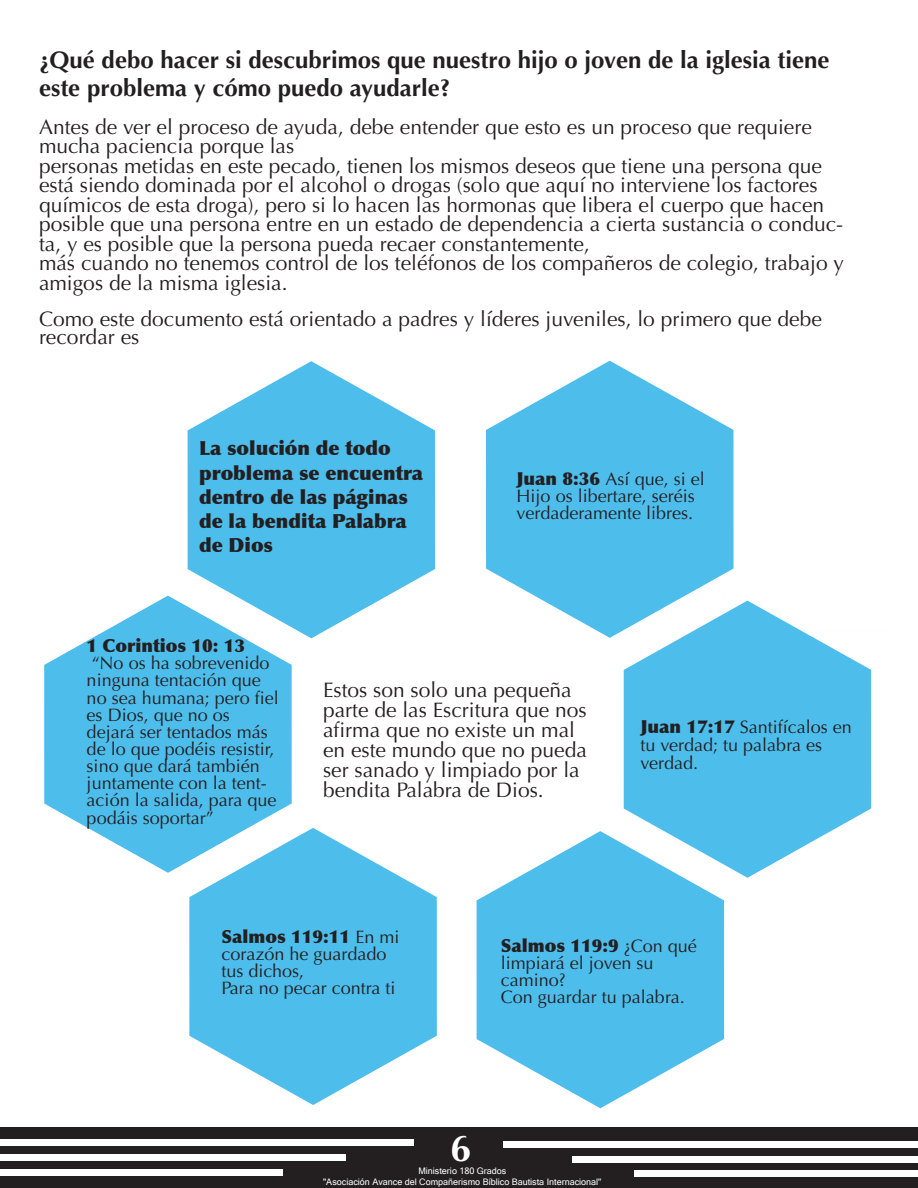
<style>
.page{position:relative;width:918px;height:1188px;background:#fff}
.page>*{position:absolute;margin:0;border:0;box-sizing:border-box;transform-origin:0 0}
.t1{font:700 37.5px "Optima";color:#fff}
.t2{font:700 24px/28.5px "Optima";color:#231f20}
.t3{font:21px/19.5px "Optima";color:#231f20}
.t4{font:900 19.5px/24.3px "Optima";color:#231f20}
.t5{font:18px/17.1px "Optima";color:#231f20}
.t6{font:900 18px "Optima";color:#231f20}
.t7{font:9px/10.5px "Microsoft Sans Serif";color:#fff;text-align:center}
.s1{font-weight:900}
</style>
<div class="page">
<svg style="left:188px;top:361px;width:247px;height:277px;fill:#4dbdec"></svg>
<svg style="left:44px;top:596px;width:248px;height:277px;fill:#4dbdec"></svg>
<svg style="left:189px;top:828px;width:248px;height:277px;fill:#4dbdec"></svg>
<svg style="left:477px;top:831px;width:247px;height:277px;fill:#4dbdec"></svg>
<svg style="left:486px;top:361px;width:248px;height:277px;fill:#4dbdec"></svg>
<svg style="left:624px;top:601px;width:247px;height:277px;fill:#4dbdec"></svg>
<div style="left:0;top:1128px;width:918px;height:60px;background:#231f20"></div>
<div style="left:0;top:1140px;width:414px;height:6px;background:#fff"></div>
<div style="left:0;top:1154px;width:345px;height:7px;background:#fff"></div>
<div style="left:503px;top:1141px;width:415px;height:6px;background:#fff"></div>
<div style="left:572px;top:1156px;width:346px;height:6px;background:#fff"></div>
<div style="left:635px;top:1171px;width:283px;height:6px;background:#fff"></div>
<div style="left:0;top:1169px;width:283px;height:6px;background:#fff"></div>
<p class="t2" style="left:39px;top:45px;width:792px">¿Qué debo hacer si descubrimos que nuestro hijo o joven de la iglesia tiene este problema y cómo puedo ayudarle?</p>
<p class="t3" style="left:39px;top:117px;width:807px">Antes de ver el proceso de ayuda, debe entender que esto es un proceso que requiere mucha paciencia porque las<br>personas metidas en este pecado, tienen los mismos deseos que tiene una persona que está siendo dominada por el alcohol o drogas (solo que aquí no interviene los factores químicos de esta droga), pero si lo hacen las hormonas que libera el cuerpo que hacen posible que una persona entre en un estado de dependencia a cierta sustancia o conduc&shy;ta, y es posible que la persona pueda recaer constantemente,<br>más cuando no tenemos control de los teléfonos de los compañeros de colegio, trabajo y amigos de la misma iglesia.</p>
<p class="t3" style="left:39px;top:310px;width:784px;line-height:18px">Como este documento está orientado a padres y líderes juveniles, lo primero que debe recordar es</p>
<p class="t4" style="left:199px;top:436px;width:226px">La solución de todo problema se encuentra dentro de las páginas de la bendita Palabra de Dios</p>
<p class="t5" style="left:517px;top:470px;width:190px"><span class="s1">Juan 8:36</span> Así que, si el<br>Hijo os libertare, seréis verdaderamente libres.</p>
<p class="t6" style="left:87px;top:635px;width:160px">1 Corintios 10: 13</p>
<p class="t5" style="left:87px;top:655px;width:194px">“No os ha sobrevenido ninguna tentación que no sea humana; pero fiel es Dios, que no os dejará ser tentados más de lo que podéis resistir, sino que dará también juntamente con la tent&shy;ación la salida, para que podáis soportar”</p>
<p class="t3" style="left:323px;top:680px;width:265px;line-height:20px">Estos son solo una pequeña parte de las Escritura que nos afirma que no existe un mal en este mundo que no pueda ser sanado y limpiado por la bendita Palabra de Dios.</p>
<p class="t5" style="left:640px;top:718px;width:213px;line-height:18px"><span class="s1">Juan 17:17</span> Santifícalos en tu verdad; tu palabra es verdad.</p>
<p class="t5" style="left:222px;top:929px;width:180px"><span class="s1">Salmos 119:11</span> En mi corazón he guardado tus dichos,<br>Para no pecar contra ti</p>
<p class="t5" style="left:501px;top:938px;width:198px"><span class="s1">Salmos 119:9</span> ¿Con qué limpiará el joven su camino?<br>Con guardar tu palabra.</p>
<h1 class="t1" style="left:450px;top:1126px;width:22px">6</h1>
<p class="t7" style="left:323px;top:1166px;width:280px">Ministerio 180 Grados<br>"Asociación Avance del Compañerismo Bíblico Bautista Internacional"</p>
</div>
